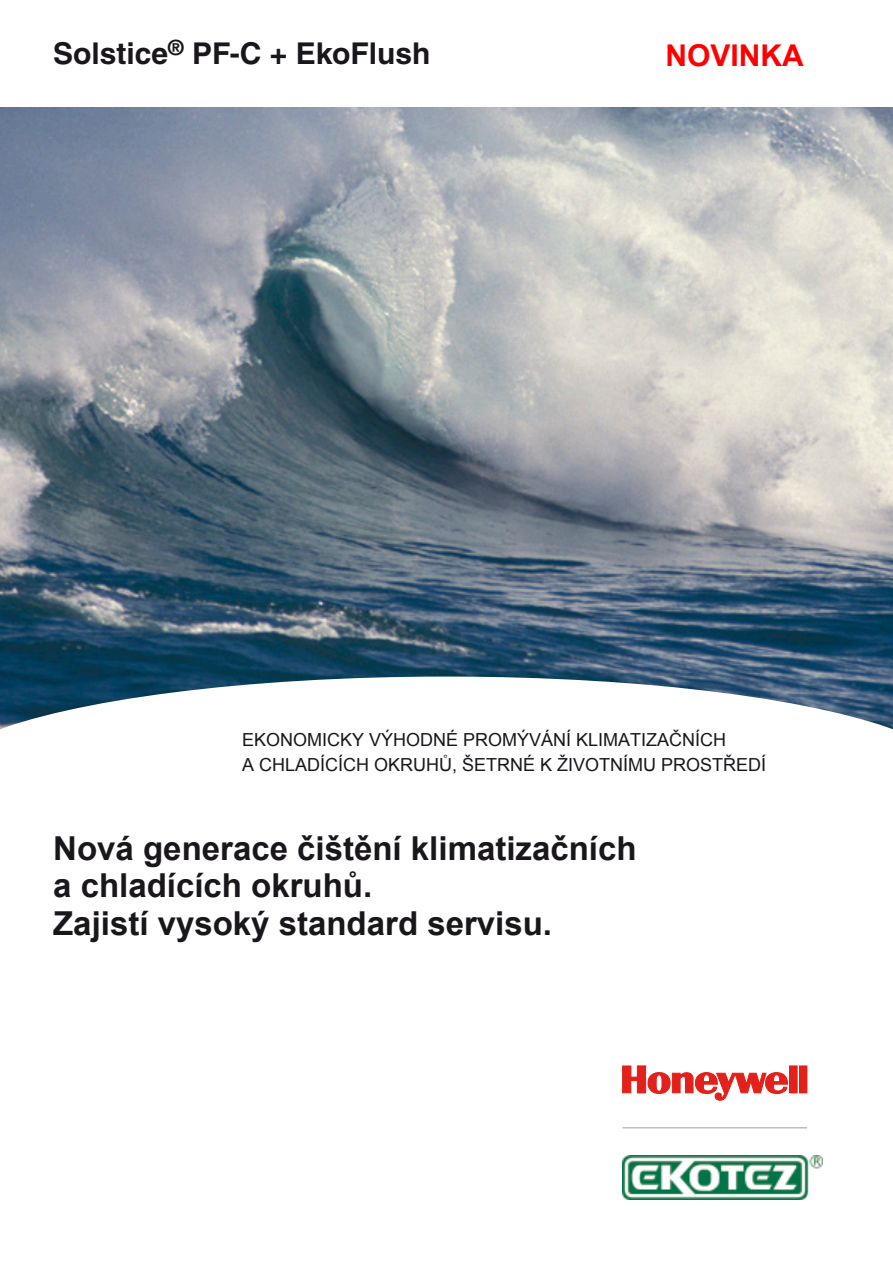
<style>
.page{position:relative;width:893px;height:1263px;background:#fff}
.page>*{position:absolute;margin:0;border:0;box-sizing:border-box;transform-origin:0 0}
.t1{font:700 33px/37.2px "Arial";color:#1a171c}
.t2{font:700 30px "Helvetica LT Std";color:#1a171c}
.t3{font:700 30px "Arial";color:#f00}
.t4{font:18px/25.2px "Arial";color:#1a171c}
</style>
<div class="page">
<img style="left:0;top:107px;width:893px;height:569px">
<svg style="left:0;top:676px;width:893px;height:453px"></svg>
<svg style="left:622px;top:1065px;width:166px;height:35px"></svg>
<div style="left:790px;top:1066px;width:7px;height:27px;background:#e32019"></div>
<div style="left:799px;top:1066px;width:8px;height:27px;background:#e32019"></div>
<img style="left:622px;top:1155px;width:200px;height:44px">
<hr style="left:622px;top:1127px;width:185px;height:1px;background:#9c9d9f">
<h2 class="t2" style="left:53px;top:35px;width:379px">Solstice<sup>®</sup> PF-C + EkoFlush</h2>
<h2 class="t3" style="left:665px;top:36px;width:140px">NOVINKA</h2>
<p class="t4" style="left:242px;top:727px;width:526px">EKONOMICKY VÝHODNÉ PROMÝVÁNÍ KLIMATIZAČNÍCH<br>A CHLADÍCÍCH OKRUHŮ, ŠETRNÉ K ŽIVOTNÍMU PROSTŘEDÍ</p>
<h1 class="t1" style="left:53px;top:831px;width:585px">Nová generace čištění klimatizačních a chladících okruhů.<br>Zajistí vysoký standard servisu.</h1>
</div>
